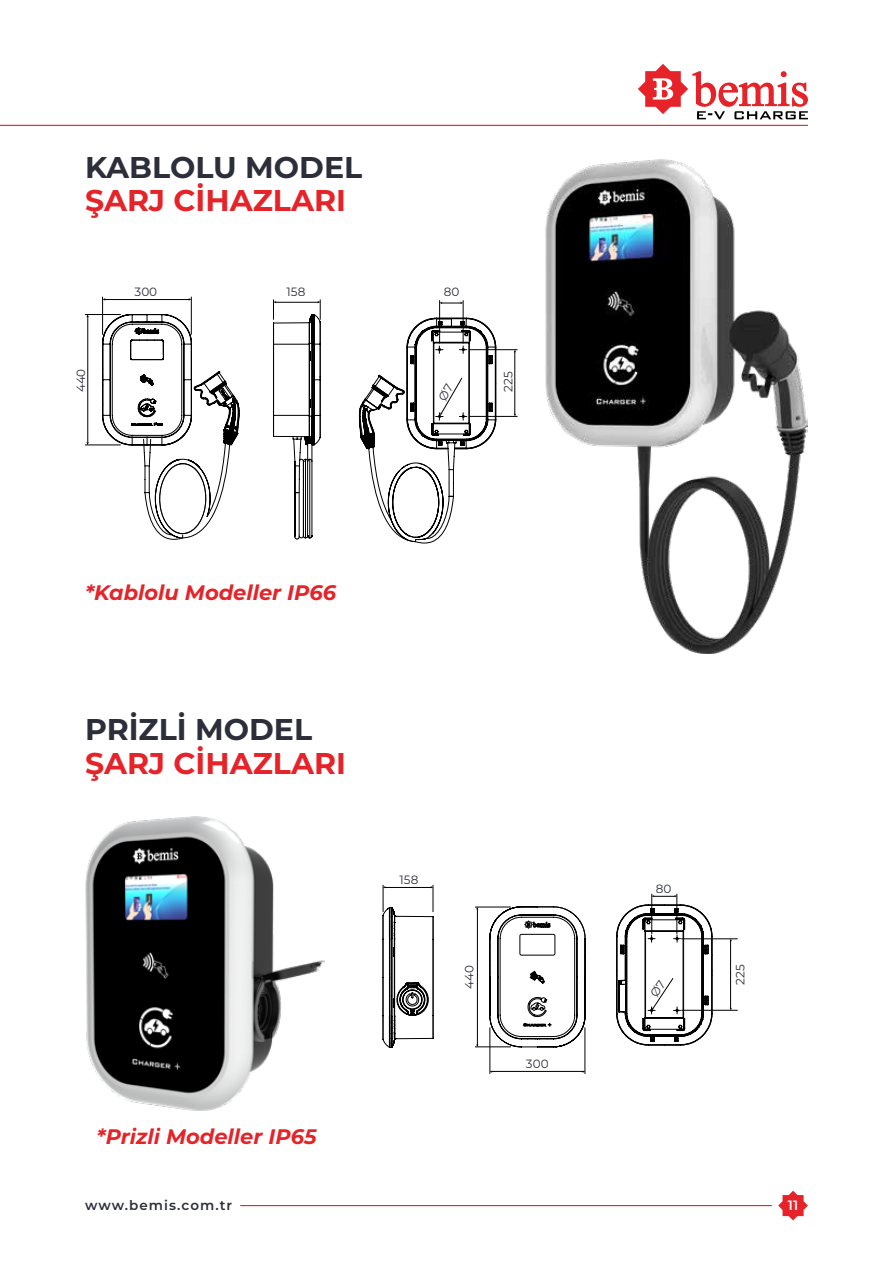
<style>
.page{position:relative;width:893px;height:1263px;background:#fff}
.page>*{position:absolute;margin:0;border:0;box-sizing:border-box;transform-origin:0 0}
.t1{font:700 30px "Montserrat";color:#e52328}
.t2{font:700 30px "Montserrat";color:#2c2e3a}
.t3{font:italic 700 21px "Montserrat";color:#e52328}
.t4{font:600 13.5px "Montserrat";letter-spacing:.08em;color:#2c2e3a}
.t5{font:600 13.5px "Montserrat";color:#fff}
.t6{font:12px "Montserrat";color:#2c2e3a}
</style>
<div class="page">
<svg style="left:778px;top:1191px;width:30px;height:29px"></svg>
<hr style="left:0;top:125px;width:808px;height:1px;background:#e52328">
<hr style="left:240px;top:1205px;width:532px;height:1px;background:#e52328">
<svg style="left:638px;top:64px;width:170px;height:55px"></svg>
<img style="left:545px;top:160px;width:263px;height:493px">
<img style="left:85px;top:816px;width:239px;height:295px">
<svg style="left:102px;top:314px;width:137px;height:226px"></svg>
<hr style="left:105px;top:299px;width:84px;height:1px;background:#000">
<hr style="left:102px;top:297px;width:1px;height:37px;background:#000">
<hr style="left:191px;top:297px;width:1px;height:37px;background:#000">
<hr style="left:88px;top:317px;width:1px;height:126px;background:#000">
<hr style="left:85px;top:445px;width:35px;height:1px;background:#000">
<hr style="left:85px;top:314px;width:35px;height:1px;background:#000">
<svg style="left:273px;top:300px;width:48px;height:240px"></svg>
<svg style="left:440px;top:302px;width:23px;height:2px"></svg>
<hr style="left:439px;top:300px;width:1px;height:43px;background:#000">
<hr style="left:463px;top:300px;width:1px;height:43px;background:#000">
<hr style="left:514px;top:352px;width:1px;height:62px;background:#000">
<hr style="left:470px;top:416px;width:47px;height:1px;background:#000">
<hr style="left:470px;top:349px;width:47px;height:1px;background:#000">
<svg style="left:652px;top:895px;width:24px;height:2px"></svg>
<hr style="left:651px;top:894px;width:1px;height:40px;background:#000">
<hr style="left:676px;top:894px;width:1px;height:40px;background:#000">
<hr style="left:730px;top:941px;width:1px;height:67px;background:#000">
<hr style="left:682px;top:1010px;width:55px;height:1px;background:#000">
<hr style="left:682px;top:938px;width:55px;height:1px;background:#000">
<svg style="left:382px;top:885px;width:52px;height:163px"></svg>
<hr style="left:477px;top:909px;width:1px;height:136px;background:#000">
<hr style="left:475px;top:1046px;width:36px;height:1px;background:#000">
<hr style="left:475px;top:907px;width:36px;height:1px;background:#000">
<hr style="left:492px;top:1071px;width:91px;height:1px;background:#000">
<hr style="left:489px;top:1028px;width:1px;height:46px;background:#000">
<hr style="left:585px;top:1028px;width:1px;height:46px;background:#000">
<svg style="left:489px;top:906px;width:96px;height:141px"></svg>
<svg style="left:616px;top:904px;width:96px;height:141px"></svg>
<svg style="left:359px;top:318px;width:137px;height:225px"></svg>
<h1 class="t2" style="left:85px;top:146px;width:279px">KABLOLU MODEL</h1>
<h1 class="t1" style="left:85px;top:179px;width:262px">ŞARJ CİHAZLARI</h1>
<p class="t6" style="left:73px;top:392px;width:25px;rotate:-90deg">440</p>
<p class="t6" style="left:135px;top:283px;width:24px">300</p>
<p class="t6" style="left:287px;top:283px;width:20px">158</p>
<p class="t6" style="left:444px;top:283px;width:17px">80</p>
<p class="t6" style="left:500px;top:392px;width:22px;rotate:-90deg">225</p>
<p class="t3" style="left:85px;top:577px;width:253px">*Kablolu Modeller IP66</p>
<h1 class="t2" style="left:85px;top:708px;width:229px">PRİZLİ MODEL</h1>
<h1 class="t1" style="left:85px;top:741px;width:262px">ŞARJ CİHAZLARI</h1>
<p class="t3" style="left:97px;top:1121px;width:221px">*Prizli Modeller IP65</p>
<p class="t6" style="left:400px;top:871px;width:20px">158</p>
<p class="t6" style="left:461px;top:989px;width:25px;rotate:-90deg">440</p>
<p class="t6" style="left:526px;top:1055px;width:24px">300</p>
<p class="t6" style="left:656px;top:880px;width:17px">80</p>
<p class="t6" style="left:732px;top:985px;width:22px;rotate:-90deg">225</p>
<p class="t4" style="left:85px;top:1195px;width:149px">www.bemis.com.tr</p>
<p class="t5" style="left:788px;top:1195px;width:12px">11</p>
</div>
